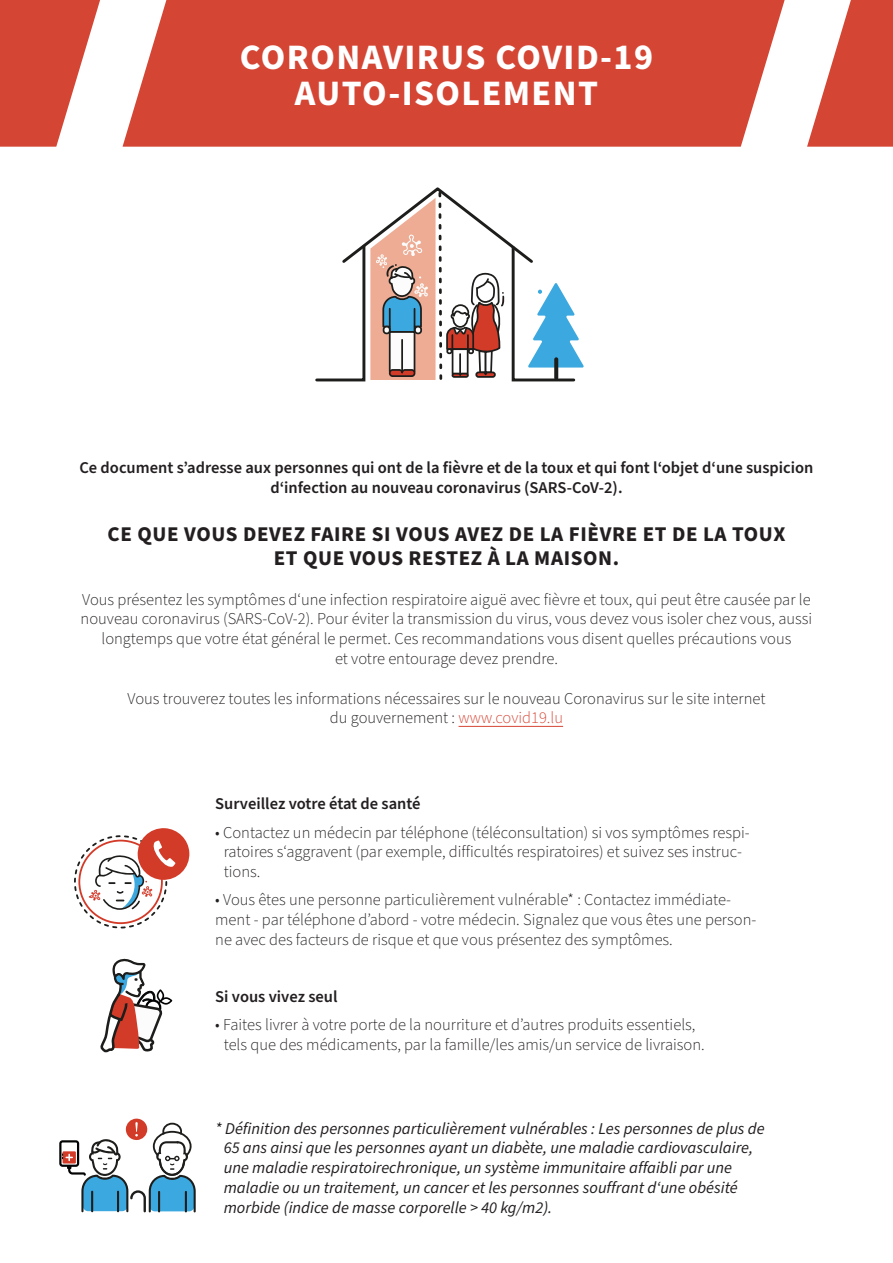
<style>
.page{position:relative;width:893px;height:1263px;background:#fff}
.page>*{position:absolute;margin:0;border:0;box-sizing:border-box;transform-origin:0 0}
.t1{font:700 35.85px/35.8px "Source Sans Pro";letter-spacing:.04em;color:#fff;text-align:center}
.t2{font:700 21px/24px "Source Sans Pro";letter-spacing:.03em;color:#231f20;text-align:center}
.t3{font:300 16.5px/19.8px "Source Sans Pro";color:#231f20;text-align:center}
.t4{font:italic 16.5px/19.8px "Source Sans Pro";color:#231f20}
.t5{font:600 16.5px/19.8px "Source Sans Pro";color:#231f20;text-align:center}
.s1{color:#d54534}
</style>
<div class="page">
<svg style="left:0;top:0;width:100px;height:147px"></svg>
<svg style="left:807px;top:0;width:86px;height:147px"></svg>
<svg style="left:123px;top:0;width:662px;height:147px;fill:#d54534"></svg>
<hr style="left:458px;top:726px;width:105px;height:1px;background:#d54534">
<svg style="left:100px;top:958px;width:72px;height:95px"></svg>
<svg style="left:315px;top:187px;width:269px;height:195px"></svg>
<svg style="left:554px;top:357px;width:4px;height:23px"></svg>
<svg style="left:89px;top:828px;width:101px;height:82px"></svg>
<svg style="left:59px;top:1118px;width:137px;height:95px"></svg>
<h1 class="t1" style="left:240px;top:40px;width:415px">CORONAVIRUS COVID-19<br>AUTO-ISOLEMENT</h1>
<p class="t5" style="left:79px;top:458px;width:736px">Ce document s’adresse aux personnes qui ont de la fièvre et de la toux et qui font l‘objet d‘une suspicion d‘infection au nouveau coronavirus (SARS-CoV-2).</p>
<p class="t2" style="left:108px;top:522px;width:679px">CE QUE VOUS DEVEZ FAIRE SI VOUS AVEZ DE LA FIÈVRE ET DE LA TOUX<br>ET QUE VOUS RESTEZ À LA MAISON.</p>
<p class="t3" style="left:81px;top:590px;width:733px">Vous présentez les symptômes d‘une infection respiratoire aiguë avec fièvre et toux, qui peut être causée par le nouveau coronavirus (SARS-CoV-2). Pour éviter la transmission du virus, vous devez vous isoler chez vous, aussi longtemps que votre état général le permet. Ces recommandations vous disent quelles précautions vous<br>et votre entourage devez prendre.</p>
<p class="t3" style="left:128px;top:689px;width:639px">Vous trouverez toutes les informations nécessaires sur le nouveau Coronavirus sur le site internet du gouvernement : <span class="s1">www.covid19.lu</span></p>
<p class="t5" style="left:215px;top:794px;width:207px">Surveillez votre état de santé</p>
<p class="t3" style="left:224px;top:823px;width:527px;text-align:left;text-indent:-8px">• Contactez un médecin par téléphone (téléconsultation) si vos symptômes respi&shy;ratoires s‘aggravent (par exemple, difficultés respiratoires) et suivez ses instruc&shy;tions.</p>
<p class="t3" style="left:215px;top:890px;width:543px;text-align:left">• Vous êtes une personne particulièrement vulnérable* : Contactez immédiate&shy;ment - par téléphone d’abord - votre médecin. Signalez que vous êtes une person&shy;ne avec des facteurs de risque et que vous présentez des symptômes.</p>
<p class="t5" style="left:215px;top:987px;width:124px">Si vous vivez seul</p>
<p class="t3" style="left:215px;top:1015px;width:491px">• Faites livrer à votre porte de la nourriture et d’autres produits essentiels, tels que des médicaments, par la famille/les amis/un service de livraison.</p>
<p class="t4" style="left:224px;top:1119px;width:542px;text-indent:-8px">* Définition des personnes particulièrement vulnérables : Les personnes de plus de 65 ans ainsi que les personnes ayant un diabète, une maladie cardiovasculaire, une maladie respiratoirechronique, un système immunitaire affaibli par une maladie ou un traitement, un cancer et les personnes souffrant d‘une obésité morbide (indice de masse corporelle &gt; 40 kg/m2).</p>
</div>
